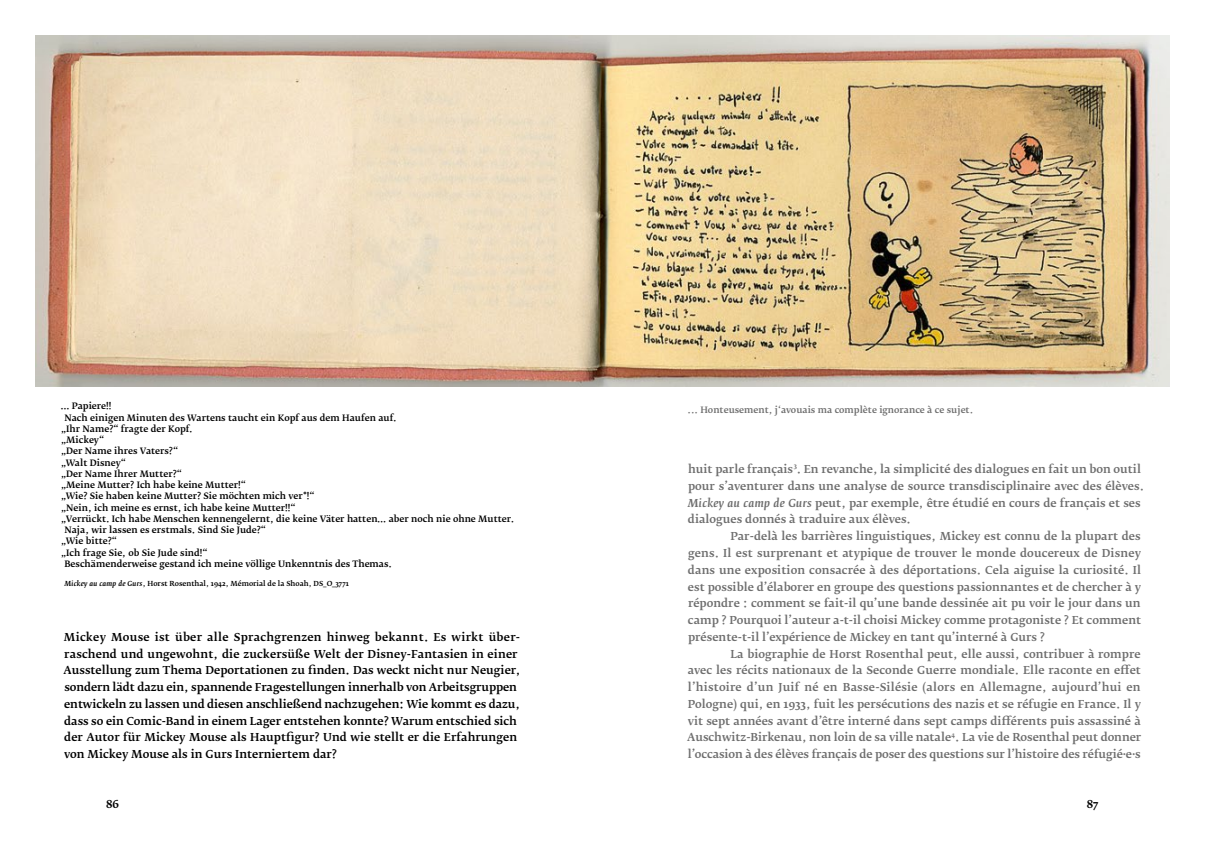
<style>
.page{position:relative;width:1205px;height:851px;background:#fff}
.page>*{position:absolute;margin:0;border:0;box-sizing:border-box;transform-origin:0 0}
.t1{font:500 10.88px/16.8px "Fedra Serif B";color:#6e6e6e;text-align:justify}
.t2{font:500 10.88px/16.8px "Fedra Serif B";color:#000}
.t3{font:500 8.75px "Fedra Serif B";color:#000}
.t4{font:500 8.75px "Fedra Serif B";color:#6e6e6e}
.t5{font:500 6.88px "Fedra Serif B";color:#000}
.s1{font-style:italic}
</style>
<div class="page">
<img style="left:35px;top:35px;width:1134px;height:351px">
<p class="t3" style="left:61px;top:401px;width:52px">… Papiere!!</p>
<p class="t3" style="left:64px;top:412px;width:334px">Nach einigen Minuten des Wartens taucht ein Kopf aus dem Haufen auf.</p>
<p class="t3" style="left:61px;top:423px;width:133px">„Ihr Name?“ fragte der Kopf.</p>
<p class="t3" style="left:61px;top:435px;width:44px">„Mickey“</p>
<p class="t3" style="left:61px;top:446px;width:118px">„Der Name ihres Vaters?“</p>
<p class="t3" style="left:61px;top:457px;width:66px">„Walt Disney“</p>
<p class="t3" style="left:61px;top:468px;width:122px">„Der Name Ihrer Mutter?“</p>
<p class="t3" style="left:61px;top:480px;width:186px">„Meine Mutter? Ich habe keine Mutter!“</p>
<p class="t3" style="left:61px;top:491px;width:255px">„Wie? Sie haben keine Mutter? Sie möchten mich ver*!“</p>
<p class="t3" style="left:61px;top:502px;width:236px">„Nein, ich meine es ernst, ich habe keine Mutter!!“</p>
<p class="t3" style="left:61px;top:513px;width:455px">„Verrückt. Ich habe Menschen kennengelernt, die keine Väter hatten… aber noch nie ohne Mutter.</p>
<p class="t3" style="left:64px;top:525px;width:203px">Naja, wir lassen es erstmals. Sind Sie Jude?“</p>
<p class="t3" style="left:61px;top:536px;width:57px">„Wie bitte?“</p>
<p class="t3" style="left:61px;top:547px;width:148px">„Ich frage Sie, ob Sie Jude sind!“</p>
<p class="t3" style="left:64px;top:558px;width:329px">Beschämenderweise gestand ich meine völlige Unkenntnis des Themas.</p>
<p class="t5" style="left:65px;top:580px;width:286px"><span class="s1">Mickey au camp de Gurs</span>, Horst Rosenthal, 1942, Mémorial de la Shoah, DS_O_3771</p>
<p class="t2" style="left:64px;top:628px;width:458px">Mickey Mouse ist über alle Sprachgrenzen hinweg bekannt. Es wirkt über&shy;raschend und ungewohnt, die zuckersüße Welt der Disney-Fantasien in einer Ausstellung zum Thema Deportationen zu finden. Das weckt nicht nur Neugier, sondern lädt dazu ein, spannende Fragestellungen innerhalb von Arbeitsgruppen entwickeln zu lassen und diesen anschließend nachzugehen: Wie kommt es dazu, dass so ein Comic-Band in einem Lager entstehen konnte? Warum entschied sich der Autor für Mickey Mouse als Hauptfigur? Und wie stellt er die Erfahrungen von Mickey Mouse als in Gurs Interniertem dar?</p>
<p class="t4" style="left:687px;top:405px;width:287px">... Honteusement, j‘avouais ma complète ignorance à ce sujet.</p>
<p class="t1" style="left:688px;top:461px;width:458px;text-align:left">huit parle français <sup>3</sup>. En revanche, la simplicité des dialogues en fait un bon outil pour s’aventurer dans une analyse de source transdisciplinaire avec des élèves.<br><span class="s1">Mickey au camp de Gurs</span> peut, par exemple, être étudié en cours de français et ses dialogues donnés à traduire aux élèves.</p>
<p class="t1" style="left:688px;top:528px;width:455px;text-indent:42px">Par-delà les barrières linguistiques, Mickey est connu de la plupart des gens. Il est surprenant et atypique de trouver le monde doucereux de Disney dans une exposition consacrée à des déportations. Cela aiguise la curiosité. Il est possible d’élaborer en groupe des questions passionnantes et de chercher à y répondre : comment se fait-il qu’une bande dessinée ait pu voir le jour dans un camp ? Pourquoi l’auteur a-t-il choisi Mickey comme protagoniste ? Et comment présente-t-il l’expérience de Mickey en tant qu’interné à Gurs ?</p>
<p class="t1" style="left:687px;top:645px;width:455px;text-indent:43px">La biographie de Horst Rosenthal peut, elle aussi, contribuer à rompre avec les récits nationaux de la Seconde Guerre mondiale. Elle raconte en effet l’histoire d’un Juif né en Basse-Silésie (alors en Allemagne, aujourd’hui en Pologne) qui, en 1933, fuit les persécutions des nazis et se réfugie en France. Il y vit sept années avant d’être interné dans sept camps différents puis assassiné à Auschwitz-Birkenau, non loin de sa ville natale <sup>4</sup>. La vie de Rosenthal peut donner l’occasion à des élèves français de poser des questions sur l’histoire des réfugié∙e∙s</p>
<p class="t2" style="left:106px;top:796px;width:14px">86</p>
<p class="t2" style="left:1087px;top:796px;width:13px">87</p>
</div>
